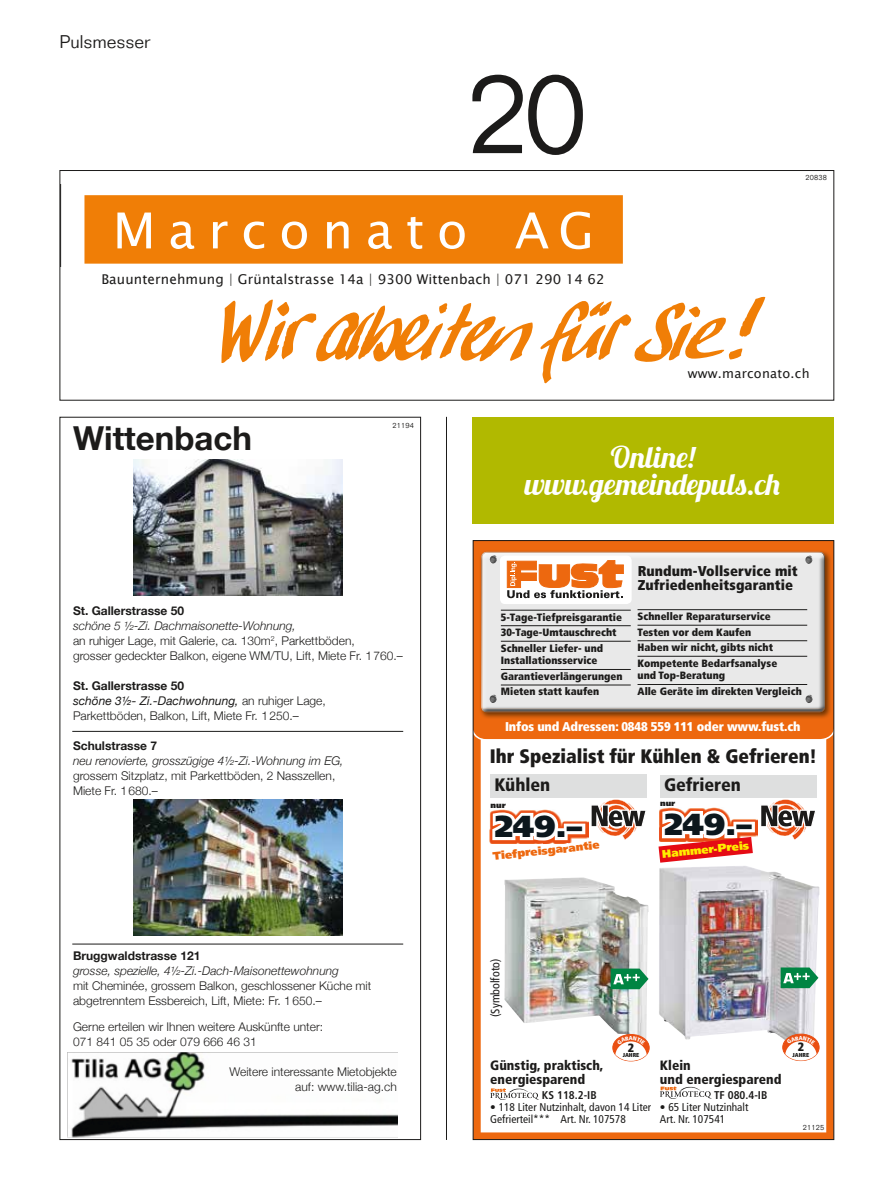
<style>
.page{position:relative;width:893px;height:1191px;background:#fff}
.page>*{position:absolute;margin:0;border:0;box-sizing:border-box;transform-origin:0 0}
.t1{font:300 114px "Folio";color:#1c1b1a}
.t2{font:700 33px "Helvetica Neue";color:#1c1b1a}
.t3{font:900 30.3px "Frutiger LT Std";color:#0c171d}
.t4{font:30px/27px "Lobster 1.3";color:#fff;text-align:center}
.t5{font:900 condensed 19.5px "Frutiger LT Std";color:#1c1b1a}
.t6{font:900 condensed 18px "Frutiger LT Std";letter-spacing:-.005em;color:#1c1b1a}
.t7{font:300 18px "Folio";color:#1c1b1a}
.t8{font:900 condensed 14.25px/13.5px "Frutiger LT Std";letter-spacing:.005em;color:#1c1b1a}
.t9{font:13.5px "Lucida Sans Unicode";letter-spacing:.01em;color:#1c1b1a}
.t10{font:900 condensed 13.5px/13.5px "Frutiger LT Std";color:#1c1b1a}
.t11{font:900 condensed 12.75px "Frutiger LT Std";letter-spacing:-.01em;color:#fff}
.t12{font:12.75px "Lucida Sans Unicode";letter-spacing:.02em;color:#1c1b1a}
.t13{font:condensed 12.15px "Frutiger LT Std";color:#1c1b1a}
.t14{font:300 12px/15px "Helvetica Neue";color:#1c1b1a}
.t15{font:italic 300 12px "Helvetica Neue";color:#1c1b1a}
.t16{font:700 12px "Helvetica Neue";color:#1c1b1a}
.t17{font:900 condensed 12px "Frutiger LT Std";color:#1c1b1a}
.t18{font:condensed 11.25px/12px "Frutiger LT Std";color:#1c1b1a}
.t19{font:700 condensed 11.25px "Frutiger LT Std";color:#1c1b1a}
.t20{font:900 11.1px "Frutiger LT Std";color:#ed680f}
.t21{font:900 11.1px "Frutiger LT Std";color:#ffed00}
.t22{font:900 condensed 10.65px/15.6px "Frutiger LT Std";color:#1c1b1a}
.t23{font:900 8.1px "Frutiger LT Std";color:#1c1b1a}
.t24{font:300 7.5px "Folio";letter-spacing:.02em;color:#1c1b1a}
.t25{font:900 condensed 5.7px "Frutiger LT Std";color:#1c1b1a}
.s1{font-style:italic}
.s2{font-weight:700}
.s3{font-weight:400;font-style:italic}
</style>
<div class="page">
<hr style="left:446px;top:417px;width:1px;height:723px;background:#1c1b1a">
<svg style="left:475px;top:740px;width:357px;height:398px"></svg>
<div style="left:475px;top:542px;width:357px;height:198px;background:#ed680f"></div>
<img style="left:479px;top:549px;width:353px;height:170px">
<img style="left:481px;top:552px;width:344px;height:160px">
<hr style="left:501px;top:610px;width:130px;height:1px;background:#1c1b1a">
<hr style="left:501px;top:625px;width:130px;height:1px;background:#1c1b1a">
<hr style="left:501px;top:641px;width:130px;height:1px;background:#1c1b1a">
<hr style="left:501px;top:669px;width:130px;height:1px;background:#1c1b1a">
<hr style="left:501px;top:684px;width:130px;height:1px;background:#1c1b1a">
<hr style="left:637px;top:609px;width:170px;height:1px;background:#1c1b1a">
<hr style="left:637px;top:625px;width:170px;height:1px;background:#1c1b1a">
<hr style="left:637px;top:640px;width:170px;height:1px;background:#1c1b1a">
<hr style="left:637px;top:656px;width:170px;height:1px;background:#1c1b1a">
<hr style="left:637px;top:684px;width:170px;height:1px;background:#1c1b1a">
<svg style="left:805px;top:555px;width:8px;height:9px"></svg>
<svg style="left:805px;top:694px;width:8px;height:9px"></svg>
<svg style="left:489px;top:555px;width:8px;height:8px"></svg>
<svg style="left:489px;top:694px;width:8px;height:9px"></svg>
<div style="left:500px;top:555px;width:132px;height:49px;background:#fff;border-radius:5px"></div>
<svg style="left:507px;top:560px;width:116px;height:38px"></svg>
<svg style="left:490px;top:1088px;width:49px;height:12px"></svg>
<svg style="left:660px;top:1086px;width:52px;height:13px"></svg>
<img style="left:504px;top:989px;width:145px;height:59px">
<div style="left:613px;top:1034px;width:36px;height:27px;background:#ea4f12;border-radius:50%"></div>
<div style="left:612px;top:1034px;width:38px;height:27px;border:1px solid #ea4f12;border-radius:50%"></div>
<img style="left:659px;top:865px;width:160px;height:191px">
<img style="left:486px;top:748px;width:332px;height:241px">
<div style="left:783px;top:1034px;width:36px;height:26px;background:#ea4f12;border-radius:50%"></div>
<div style="left:782px;top:1033px;width:38px;height:28px;border:1px solid #ea4f12;border-radius:50%"></div>
<div style="left:60px;top:170px;width:774px;height:230px;border:1px solid #1c1b1a"></div>
<svg style="left:540px;top:297px;width:225px;height:86px"></svg>
<svg style="left:221px;top:299px;width:312px;height:64px"></svg>
<svg style="left:84px;top:195px;width:539px;height:69px;background:#f18a1f"></svg>
<div style="left:472px;top:417px;width:361px;height:106px;background:#b1b900"></div>
<img style="left:67px;top:1052px;width:331px;height:85px">
<img style="left:133px;top:460px;width:209px;height:136px">
<img style="left:133px;top:800px;width:210px;height:136px">
<hr style="left:72px;top:731px;width:331px;height:1px;background:#1c1b1a">
<hr style="left:72px;top:943px;width:331px;height:1px;background:#1c1b1a">
<svg style="left:615px;top:1036px;width:32px;height:24px"></svg>
<svg style="left:785px;top:1035px;width:32px;height:25px"></svg>
<h3 class="t7" style="left:60px;top:31px;width:92px">Pulsmesser</h3>
<h1 class="t1" style="left:466px;top:45px;width:123px">20</h1>
<p class="t9" style="left:101px;top:269px;width:505px">Bauunternehmung | Grüntalstrasse 14a | 9300 Wittenbach | 071 290 14 62</p>
<p class="t24" style="left:805px;top:173px;width:23px">20838</p>
<p class="t12" style="left:688px;top:363px;width:123px">www.marconato.ch</p>
<h2 class="t2" style="left:73px;top:417px;width:181px">Wittenbach</h2>
<p class="t24" style="left:392px;top:421px;width:23px">21194</p>
<p class="t16" style="left:73px;top:603px;width:113px">St. Gallerstrasse 50</p>
<p class="t14" style="left:73px;top:618px;width:331px"><span class="s1">schöne 5 ½-Zi. Dachmaisonette-Wohnung,<br></span>an ruhiger Lage, mit Galerie, ca. 130m<sup>2</sup>, Parkettböden,<br>grosser gedeckter Balkon, eigene WM/TU, Lift, Miete Fr. 1760.–</p>
<p class="t14" style="left:73px;top:678px;width:254px"><span class="s2">St. Gallerstrasse 50<br></span><span class="s3">schöne 3½- Zi.-Dachwohnung,</span> an ruhiger Lage,<br>Parkettböden, Balkon, Lift, Miete Fr. 1250.–</p>
<p class="t16" style="left:73px;top:738px;width:86px">Schulstrasse 7</p>
<p class="t15" style="left:73px;top:753px;width:272px">neu renovierte, grosszügige 4½-Zi.-Wohnung im EG,</p>
<p class="t14" style="left:73px;top:768px;width:264px">grossem Sitzplatz, mit Parkettböden, 2 Nasszellen,<br>Miete Fr. 1680.–</p>
<p class="t16" style="left:73px;top:948px;width:129px">Bruggwaldstrasse 121</p>
<p class="t15" style="left:73px;top:963px;width:267px">grosse, spezielle, 4½-Zi.-Dach-Maisonettewohnung</p>
<p class="t14" style="left:73px;top:978px;width:300px">mit Cheminée, grossem Balkon, geschlossener Küche mit abgetrenntem Essbereich, Lift, Miete: Fr. 1650.–</p>
<p class="t14" style="left:73px;top:1018px;width:252px">Gerne erteilen wir Ihnen weitere Auskünfte unter:<br>071 841 05 35 oder 079 666 46 31</p>
<p class="t14" style="left:229px;top:1063px;width:169px;text-align:right">Weitere interessante Mietobjekte auf: www.tilia-ag.ch</p>
<h3 class="t4" style="left:525px;top:443px;width:257px">Online! www.gemeindepuls.ch</h3>
<p class="t22" style="left:501px;top:609px;width:123px">5-Tage-Tiefpreisgarantie<br>30-Tage-Umtauschrecht<br>Schneller Liefer- und</p>
<p class="t22" style="left:501px;top:653px;width:123px">Installationsservice<br>Garantieverlängerungen<br>Mieten statt kaufen</p>
<p class="t8" style="left:638px;top:564px;width:161px">Rundum-Vollservice mit<br>Zufriedenheitsgarantie</p>
<p class="t22" style="left:637px;top:608px;width:141px">Schneller Reparaturservice<br>Testen vor dem Kaufen<br>Haben wir nicht, gibts nicht<br>Kompetente Bedarfsanalyse</p>
<p class="t22" style="left:637px;top:668px;width:166px">und Top-Beratung<br>Alle Geräte im direkten Vergleich</p>
<p class="t11" style="left:505px;top:719px;width:297px">Infos und Adressen: 0848 559 111 oder www.fust.ch</p>
<h3 class="t5" style="left:490px;top:744px;width:329px">Ihr Spezialist für Kühlen &amp; Gefrieren!</h3>
<h3 class="t6" style="left:495px;top:774px;width:57px">Kühlen</h3>
<p class="t23" style="left:490px;top:800px;width:17px">nur</p>
<h3 class="t3" style="left:495px;top:808px;width:89px">249.–</h3>
<p class="t20" style="left:492px;top:849px;width:109px;rotate:-6deg">Tiefpreisgarantie</p>
<h3 class="t6" style="left:664px;top:774px;width:78px">Gefrieren</h3>
<p class="t23" style="left:660px;top:798px;width:17px">nur</p>
<h3 class="t3" style="left:664px;top:806px;width:89px">249.–</h3>
<p class="t21" style="left:661px;top:847px;width:89px;rotate:-6deg">Hammer-Preis</p>
<p class="t13" style="left:488px;top:1017px;width:60px;rotate:-90deg">(Symbolfoto)</p>
<p class="t17" style="left:628px;top:1040px;width:8px">2</p>
<p class="t25" style="left:623px;top:1051px;width:18px">JAHRE</p>
<p class="t17" style="left:798px;top:1039px;width:8px">2</p>
<p class="t25" style="left:793px;top:1051px;width:18px">JAHRE</p>
<p class="t10" style="left:490px;top:1059px;width:115px">Günstig, praktisch, energiesparend</p>
<p class="t19" style="left:542px;top:1088px;width:56px">KS 118.2-IB</p>
<p class="t18" style="left:490px;top:1101px;width:162px">• 118 Liter Nutzinhalt, davon 14 Liter<br>Gefrierteil*** Art. Nr. 107578</p>
<p class="t10" style="left:660px;top:1059px;width:123px">Klein<br>und energiesparend</p>
<p class="t19" style="left:714px;top:1088px;width:55px">TF 080.4-IB</p>
<p class="t18" style="left:660px;top:1101px;width:90px">• 65 Liter Nutzinhalt<br>Art. Nr. 107541</p>
<p class="t24" style="left:803px;top:1122px;width:23px">21125</p>
</div>
